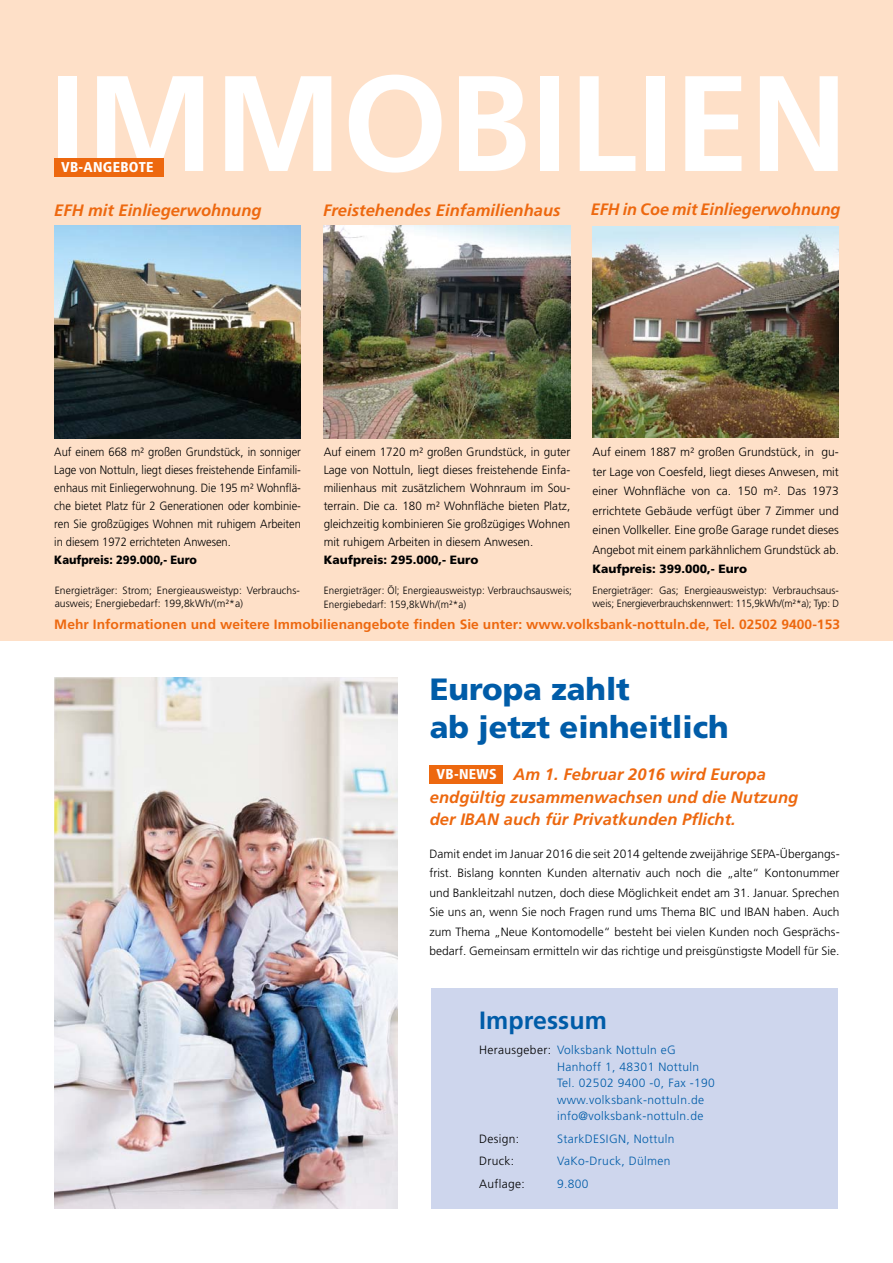
<style>
.page{position:relative;width:893px;height:1263px;background:#fff}
.page>*{position:absolute;margin:0;border:0;box-sizing:border-box;transform-origin:0 0}
.t1{font:700 135.75px "Frutiger";color:#fff}
.t2{font:900 30.75px/37.5px "Frutiger";color:#005ca8}
.t3{font:700 24.9px "Frutiger";letter-spacing:.005em;color:#005ca8}
.t4{font:italic 700 16.5px/22.5px "Frutiger";letter-spacing:.005em;color:#ed680f}
.t5{font:900 condensed 14.25px "Frutiger";letter-spacing:.02em;color:#fff}
.t6{font:700 13.5px "Frutiger";letter-spacing:.005em;color:#ed680f}
.t7{font:300 12px/19.5px "Frutiger";color:#000;text-align:justify}
.t8{font:300 12px/18px "Frutiger";color:#000;text-align:justify;scale:.93 1}
.t9{font:300 12px/16.5px "Frutiger";letter-spacing:.03em;color:#005ca8}
.t10{font:900 12px "Frutiger";color:#000}
.t11{font:900 12px "Frutiger";color:#000;scale:.93 1}
.t12{font:300 12px "Frutiger";letter-spacing:.03em;color:#000}
.t13{font:300 10.5px/13.5px "Frutiger";letter-spacing:.005em;color:#000}
.t14{font:300 10.5px/13.5px "Frutiger";letter-spacing:.005em;color:#000;scale:.94 1}
.s1{color:#000}
</style>
<div class="page">
<div style="left:0;top:0;width:893px;height:641px;background:#fee0c8"></div>
<img style="left:54px;top:226px;width:247px;height:212px">
<img style="left:324px;top:226px;width:246px;height:212px">
<div style="left:429px;top:765px;width:74px;height:19px;background:#ed680f"></div>
<div style="left:54px;top:158px;width:109px;height:18px;background:#ed680f"></div>
<div style="left:431px;top:988px;width:407px;height:221px;background:#ced6ed"></div>
<img style="left:54px;top:677px;width:343px;height:531px">
<img style="left:592px;top:226px;width:247px;height:212px">
<h1 class="t1" style="left:48px;top:44px;width:801px">IMMOBILIEN</h1>
<p class="t5" style="left:61px;top:158px;width:94px">VB-ANGEBOTE</p>
<h3 class="t4" style="left:54px;top:198px;width:209px">EFH mit Einliegerwohnung</h3>
<h3 class="t4" style="left:323px;top:198px;width:239px">Freistehendes Einfamilienhaus</h3>
<h3 class="t4" style="left:591px;top:198px;width:251px">EFH in Coe mit Einliegerwohnung</h3>
<p class="t8" style="left:54px;top:443px;width:267px">Auf einem 668 m² großen Grundstück, in sonniger Lage von Nottuln, liegt dieses freistehende Einfamili&shy;enhaus mit Einliegerwohnung. Die 195 m² Wohnflä&shy;che bietet Platz für 2 Generationen oder kombinie&shy;ren Sie großzügiges Wohnen mit ruhigem Arbeiten in diesem 1972 errichteten Anwesen.</p>
<p class="t11" style="left:54px;top:552px;width:155px">Kaufpreis: 299.000,- Euro</p>
<p class="t7" style="left:324px;top:443px;width:248px;line-height:18px">Auf einem 1720 m² großen Grundstück, in guter Lage von Nottuln, liegt dieses freistehende Einfa&shy;milienhaus mit zusätzlichem Wohnraum im Sou&shy;terrain. Die ca. 180 m² Wohnfläche bieten Platz, gleichzeitig kombinieren Sie großzügiges Wohnen mit ruhigem Arbeiten in diesem Anwesen.</p>
<p class="t10" style="left:324px;top:552px;width:156px">Kaufpreis: 295.000,- Euro</p>
<p class="t7" style="left:592px;top:442px;width:248px">Auf einem 1887 m² großen Grundstück, in gu&shy;ter Lage von Coesfeld, liegt dieses Anwesen, mit einer Wohnfläche von ca. 150 m². Das 1973 errichtete Gebäude verfügt über 7 Zimmer und einen Vollkeller. Eine große Garage rundet dieses Angebot mit einem parkähnlichem Grundstück ab.</p>
<p class="t10" style="left:592px;top:562px;width:156px">Kaufpreis: 399.000,- Euro</p>
<p class="t14" style="left:324px;top:584px;width:266px">Energieträger: Öl; Energieausweistyp: Verbrauchsausweis;<br>Energiebedarf: 159,8kWh/(m²*a)</p>
<p class="t13" style="left:55px;top:583px;width:247px">Energieträger: Strom; Energieausweistyp: Verbrauchs&shy;ausweis; Energiebedarf: 199,8kWh/(m²*a)</p>
<p class="t13" style="left:592px;top:583px;width:248px">Energieträger: Gas; Energieausweistyp: Verbrauchsaus&shy;weis; Energieverbrauchskennwert: 115,9kWh/(m²*a); Typ: D</p>
<p class="t6" style="left:54px;top:617px;width:787px">Mehr Informationen und weitere Immobilienangebote finden Sie unter: www.volksbank-nottuln.de, Tel. 02502 9400-153</p>
<h2 class="t2" style="left:430px;top:670px;width:300px">Europa zahlt<br>ab jetzt einheitlich</h2>
<p class="t5" style="left:437px;top:766px;width:62px">VB-NEWS</p>
<h3 class="t4" style="left:430px;top:763px;width:370px;text-indent:84px">Am 1. Februar 2016 wird Europa endgültig zusammenwachsen und die Nutzung der IBAN auch für Privatkunden Pflicht.</h3>
<p class="t7" style="left:429px;top:844px;width:412px">Damit endet im Januar 2016 die seit 2014 geltende zweijährige SEPA-Übergangs&shy;frist. Bislang konnten Kunden alternativ auch noch die „alte“ Kontonummer und Bankleitzahl nutzen, doch diese Möglichkeit endet am 31. Januar. Sprechen Sie uns an, wenn Sie noch Fragen rund ums Thema BIC und IBAN haben. Auch zum Thema „Neue Kontomodelle“ besteht bei vielen Kunden noch Gesprächs&shy;bedarf. Gemeinsam ermitteln wir das richtige und preisgünstigste Modell für Sie.</p>
<h3 class="t3" style="left:479px;top:1005px;width:129px">Impressum</h3>
<p class="t9" style="left:557px;top:1042px;width:159px;text-indent:-78px"><span class="s1">Herausgeber:</span> Volksbank Nottuln eG<br>Hanhoff 1, 48301 Nottuln<br>Tel. 02502 9400 -0, Fax -190 www.volksbank-nottuln.de info@volksbank-nottuln.de</p>
<p class="t7" style="left:479px;top:1129px;width:42px">Design:</p>
<p class="t9" style="left:557px;top:1130px;width:119px">StarkDESIGN, Nottuln</p>
<p class="t7" style="left:479px;top:1151px;width:37px">Druck:</p>
<p class="t9" style="left:557px;top:1153px;width:115px">VaKo-Druck, Dülmen</p>
<p class="t12" style="left:479px;top:1177px;width:47px">Auflage:</p>
<p class="t9" style="left:557px;top:1175px;width:33px">9.800</p>
</div>
